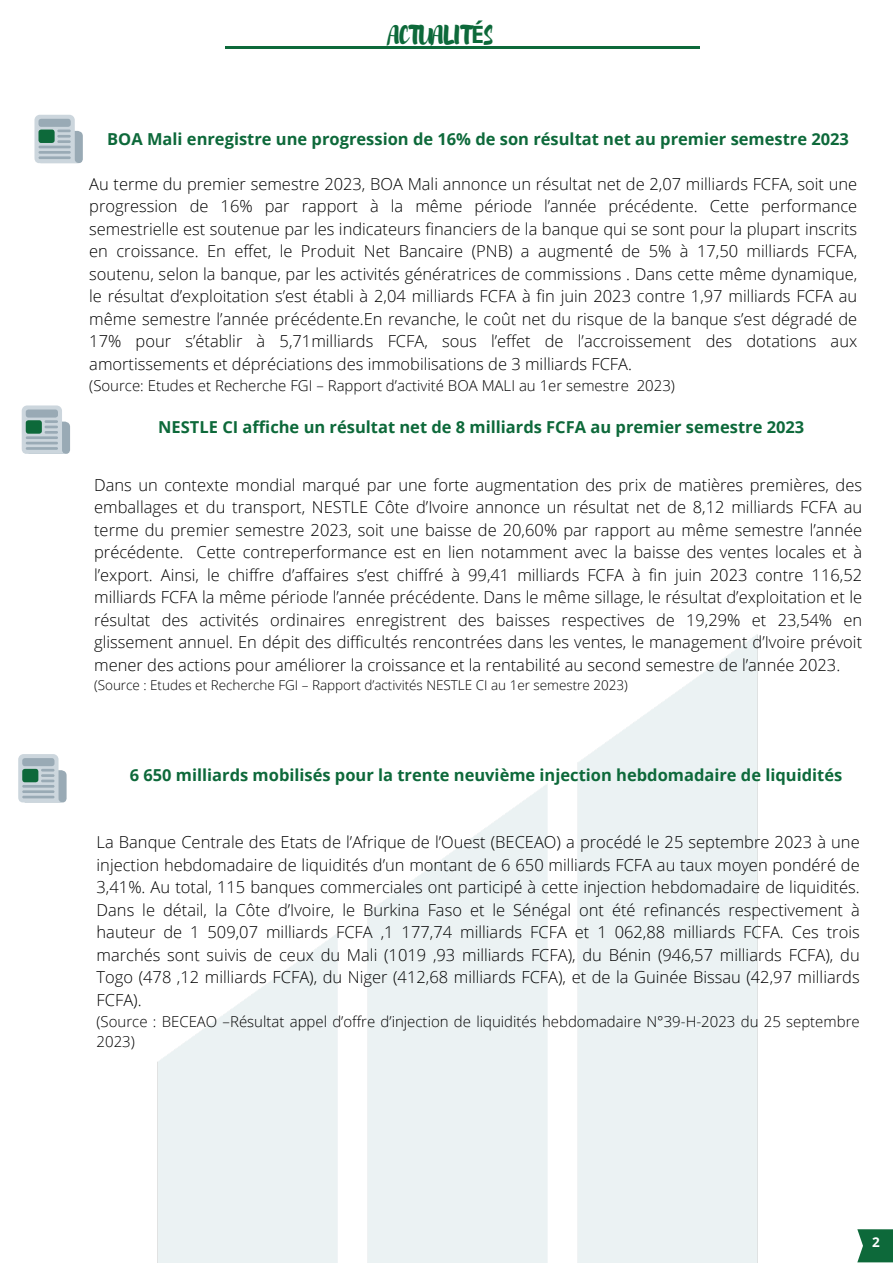
<style>
.page{position:relative;width:893px;height:1264px;background:#fff}
.page>*{position:absolute;margin:0;border:0;box-sizing:border-box;transform-origin:0 0}
.t1{font:24px "Brusher";letter-spacing:-.01em;color:#0d693a}
.t2{font:300 16.5px/22.5px "Open Sans";color:#000;text-align:justify}
.t3{font:700 16.5px "Open Sans";color:#0d693a}
.t4{font:300 15px/20.2px "Open Sans";color:#000}
.t5{font:300 13.5px "Open Sans";color:#000}
.t6{font:700 13.5px "Open Sans";color:#fff}
.s1{font-family:"Noto Sans";font-weight:700}
</style>
<div class="page">
<hr style="left:225px;top:47px;width:474px;height:1px;background:#0d693a">
<svg style="left:857px;top:1229px;width:35px;height:33px"></svg>
<svg style="left:34px;top:115px;width:49px;height:48px;background:#bbc7cf"></svg>
<div style="left:38px;top:129px;width:17px;height:14px;background:#0d693a;border-radius:3px"></div>
<svg style="left:22px;top:405px;width:48px;height:49px;background:#bac6ce"></svg>
<div style="left:26px;top:420px;width:16px;height:13px;background:#0d693a;border-radius:3px"></div>
<svg style="left:18px;top:754px;width:49px;height:48px;background:#bbc7cf"></svg>
<div style="left:22px;top:768px;width:16px;height:14px;background:#0d693a;border-radius:3px"></div>
<p class="t1" style="left:389px;top:19px;width:106px">ACTUALIT<span class="s1">É</span>S</p>
<p class="t3" style="left:107px;top:128px;width:743px">BOA Mali enregistre une progression de 16% de son résultat net au premier semestre 2023</p>
<p class="t2" style="left:89px;top:172px;width:769px">Au terme du premier semestre 2023, BOA Mali annonce un résultat net de 2,07 milliards FCFA, soit une progression de 16% par rapport à la même période l’année précédente. Cette performance semestrielle est soutenue par les indicateurs financiers de la banque qui se sont pour la plupart inscrits en croissance. En effet, le Produit Net Bancaire (PNB) a augmenté́ de 5% à 17,50 milliards FCFA, soutenu, selon la banque, par les activités génératrices de commissions . Dans cette même dynamique, le résultat d’exploitation s’est établi à 2,04 milliards FCFA à fin juin 2023 contre 1,97 milliards FCFA au même semestre l’année précédente.En revanche, le coût net du risque de la banque s’est dégradé de 17% pour s’établir à 5,71milliards FCFA, sous l’effet de l’accroissement des dotations aux amortissements et dépréciations des immobilisations de 3 milliards FCFA.</p>
<p class="t4" style="left:89px;top:375px;width:587px">(Source: Etudes et Recherche FGI – Rapport d’activité BOA MALI au 1er semestre 2023)</p>
<p class="t3" style="left:158px;top:416px;width:647px">NESTLE CI affiche un résultat net de 8 milliards FCFA au premier semestre 2023</p>
<p class="t2" style="left:94px;top:473px;width:769px">Dans un contexte mondial marqué par une forte augmentation des prix de matières premières, des emballages et du transport, NESTLE Côte d’Ivoire annonce un résultat net de 8,12 milliards FCFA au terme du premier semestre 2023, soit une baisse de 20,60% par rapport au même semestre l’année précédente. Cette contreperformance est en lien notamment avec la baisse des ventes locales et à l’export. Ainsi, le chiffre d’affaires s’est chiffré à 99,41 milliards FCFA à fin juin 2023 contre 116,52 milliards FCFA la même période l’année précédente. Dans le même sillage, le résultat d’exploitation et le résultat des activités ordinaires enregistrent des baisses respectives de 19,29% et 23,54% en glissement annuel. En dépit des difficultés rencontrées dans les ventes, le management d’Ivoire prévoit mener des actions pour améliorer la croissance et la rentabilité au second semestre de l’année 2023.</p>
<p class="t5" style="left:94px;top:675px;width:535px">(Source : Etudes et Recherche FGI – Rapport d’activités NESTLE CI au 1er semestre 2023)</p>
<p class="t3" style="left:130px;top:763px;width:714px">6 650 milliards mobilisés pour la trente neuvième injection hebdomadaire de liquidités</p>
<p class="t2" style="left:97px;top:830px;width:764px;text-align:left">La Banque Centrale des Etats de l’Afrique de l’Ouest (BECEAO) a procédé le 25 septembre 2023 à une injection hebdomadaire de liquidités d’un montant de 6 650 milliards FCFA au taux moyen pondéré de 3,41%. Au total, 115 banques commerciales ont participé́ à cette injection hebdomadaire de liquidités.<br>Dans le détail, la Côte d’Ivoire, le Burkina Faso et le Sénégal ont été refinancés respectivement à hauteur de 1 509,07 milliards FCFA ,1 177,74 milliards FCFA et 1 062,88 milliards FCFA. Ces trois marchés sont suivis de ceux du Mali (1019 ,93 milliards FCFA), du Bénin (946,57 milliards FCFA), du Togo (478 ,12 milliards FCFA), du Niger (412,68 milliards FCFA), et de la Guinée Bissau (42,97 milliards FCFA).</p>
<p class="t4" style="left:97px;top:1010px;width:764px">(Source : BECEAO –Résultat appel d’offre d’injection de liquidités hebdomadaire N°39-H-2023 du 25 septembre<br>2023)</p>
<p class="t6" style="left:872px;top:1232px;width:9px">2</p>
</div>
